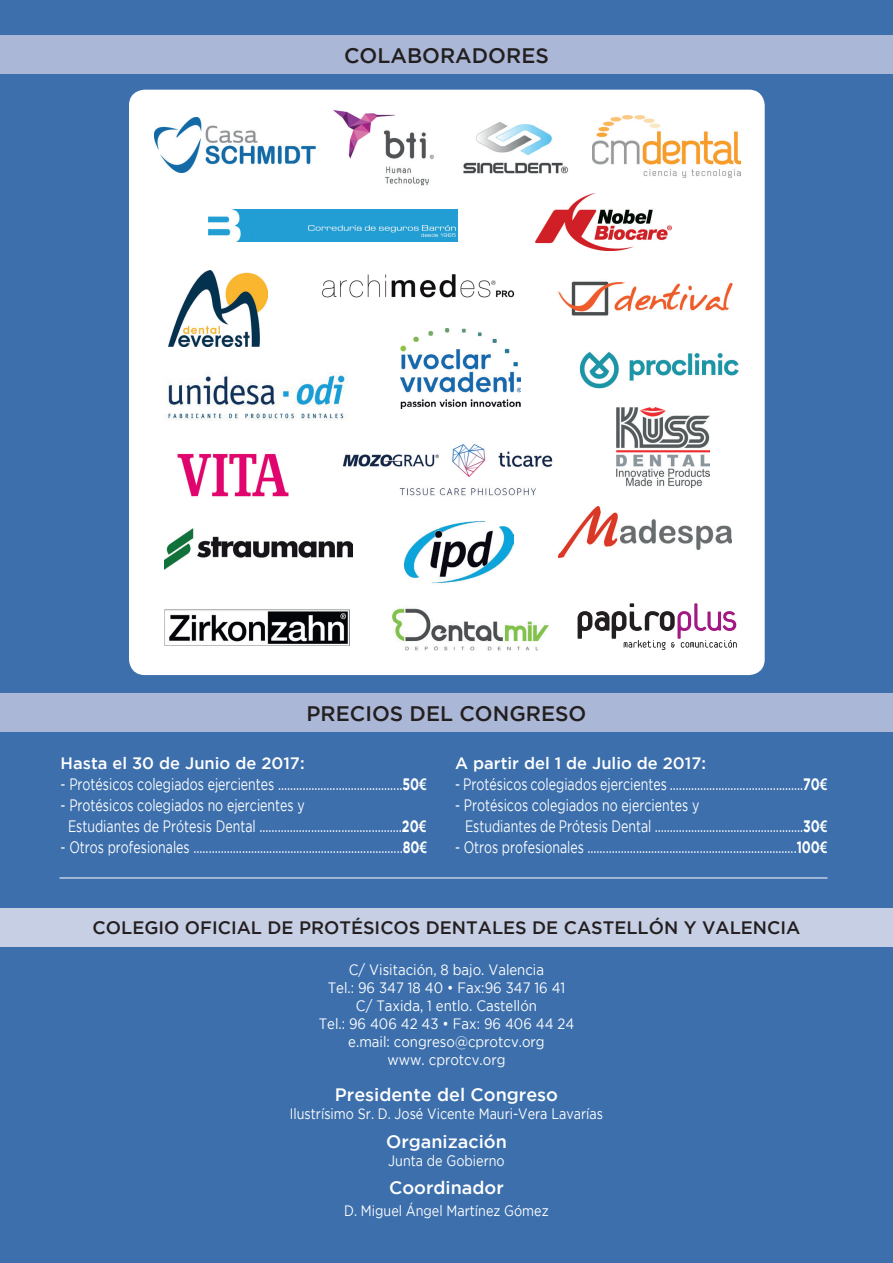
<style>
.page{position:relative;width:893px;height:1263px;background:#3c6fac}
.page>*{position:absolute;margin:0;border:0;box-sizing:border-box;transform-origin:0 0}
.t1{font:500 21px "Gotham";color:#231f20}
.t2{font:500 18px "Gotham";color:#231f20}
.t3{font:500 18px "Gotham";color:#fff}
.t4{font:16.5px/21px "Gotham";color:#fff;scale:.75 1}
.t5{font:500 16.5px "Gotham";color:#fff}
.t6{font:15px/18px "Gotham";color:#fff;text-align:center;scale:.88 1}
.t7{font:15px "Gotham";color:#fff;scale:.84 1}
.s1{font-weight:700}
.s2{font-family:"Frutiger LT Std";font-weight:700}
</style>
<div class="page">
<div style="left:0;top:693px;width:893px;height:38px;background:#abb7d7"></div>
<div style="left:0;top:35px;width:893px;height:38px;background:#abb7d7"></div>
<div style="left:0;top:908px;width:893px;height:38px;background:#c7cfe5"></div>
<hr style="left:60px;top:877px;width:767px;height:1px;background:#fff">
<div style="left:129px;top:90px;width:636px;height:585px;background:#fff;border-radius:16px"></div>
<img style="left:322px;top:274px;width:193px;height:24px">
<img style="left:333px;top:110px;width:101px;height:76px">
<img style="left:154px;top:117px;width:162px;height:55px">
<img style="left:169px;top:271px;width:99px;height:75px">
<img style="left:401px;top:329px;width:119px;height:80px">
<img style="left:342px;top:444px;width:211px;height:52px">
<img style="left:579px;top:351px;width:160px;height:38px">
<img style="left:164px;top:528px;width:189px;height:42px">
<img style="left:168px;top:372px;width:179px;height:49px">
<img style="left:177px;top:453px;width:112px;height:44px">
<img style="left:405px;top:521px;width:109px;height:63px">
<img style="left:559px;top:506px;width:172px;height:51px">
<img style="left:392px;top:608px;width:157px;height:43px">
<img style="left:164px;top:609px;width:185px;height:37px">
<img style="left:463px;top:122px;width:106px;height:52px">
<img style="left:208px;top:209px;width:249px;height:32px">
<img style="left:593px;top:115px;width:147px;height:62px">
<img style="left:558px;top:281px;width:175px;height:35px">
<img style="left:616px;top:408px;width:93px;height:79px">
<img style="left:535px;top:193px;width:136px;height:57px">
<svg style="left:578px;top:603px;width:159px;height:47px"></svg>
<p class="t1" style="left:344px;top:44px;width:206px">COLABORADORES</p>
<p class="t1" style="left:307px;top:701px;width:281px">PRECIOS DEL CONGRESO</p>
<p class="t5" style="left:61px;top:754px;width:245px">Hasta el 30 de Junio de 2017:</p>
<p class="t4" style="left:61px;top:774px;width:489px">- Protésicos colegiados ejercientes .........................................<span class="s1">50</span><span class="s2">€</span></p>
<p class="t4" style="left:68px;top:795px;width:478px;text-indent:-7px">- Protésicos colegiados no ejercientes y<br>Estudiantes de Prótesis Dental ...............................................<span class="s1">20</span><span class="s2">€</span></p>
<p class="t4" style="left:61px;top:837px;width:489px">- Otros profesionales .....................................................................<span class="s1">80</span><span class="s2">€</span></p>
<p class="t5" style="left:455px;top:754px;width:252px">A partir del 1 de Julio de 2017:</p>
<p class="t4" style="left:455px;top:774px;width:497px">- Protésicos colegiados ejercientes ............................................<span class="s1">70</span><span class="s2">€</span></p>
<p class="t4" style="left:465px;top:795px;width:484px;text-indent:-10px">- Protésicos colegiados no ejercientes y<br>Estudiantes de Prótesis Dental .................................................<span class="s1">30</span><span class="s2">€</span></p>
<p class="t4" style="left:455px;top:837px;width:497px">- Otros profesionales .....................................................................<span class="s1">100</span><span class="s2">€</span></p>
<p class="t2" style="left:93px;top:917px;width:709px">COLEGIO OFICIAL DE PROTÉSICOS DENTALES DE CASTELLÓN Y VALENCIA</p>
<p class="t6" style="left:319px;top:961px;width:292px">C/ Visitación, 8 bajo. Valencia<br>Tel.: 96 347 18 40 • Fax:96 347 16 41<br>C/ Taxida, 1 entlo. Castellón<br>Tel.: 96 406 42 43 • Fax: 96 406 44 24 e.mail: congreso@cprotcv.org<br>www. cprotcv.org</p>
<p class="t3" style="left:335px;top:1084px;width:225px">Presidente del Congreso</p>
<p class="t7" style="left:290px;top:1105px;width:374px">Ilustrísimo Sr. D. José Vicente Mauri-Vera Lavarías</p>
<p class="t3" style="left:386px;top:1131px;width:122px">Organización</p>
<p class="t7" style="left:388px;top:1152px;width:140px">Junta de Gobierno</p>
<p class="t3" style="left:389px;top:1177px;width:116px">Coordinador</p>
<p class="t7" style="left:344px;top:1202px;width:245px">D. Miguel Ángel Martínez Gómez</p>
</div>
